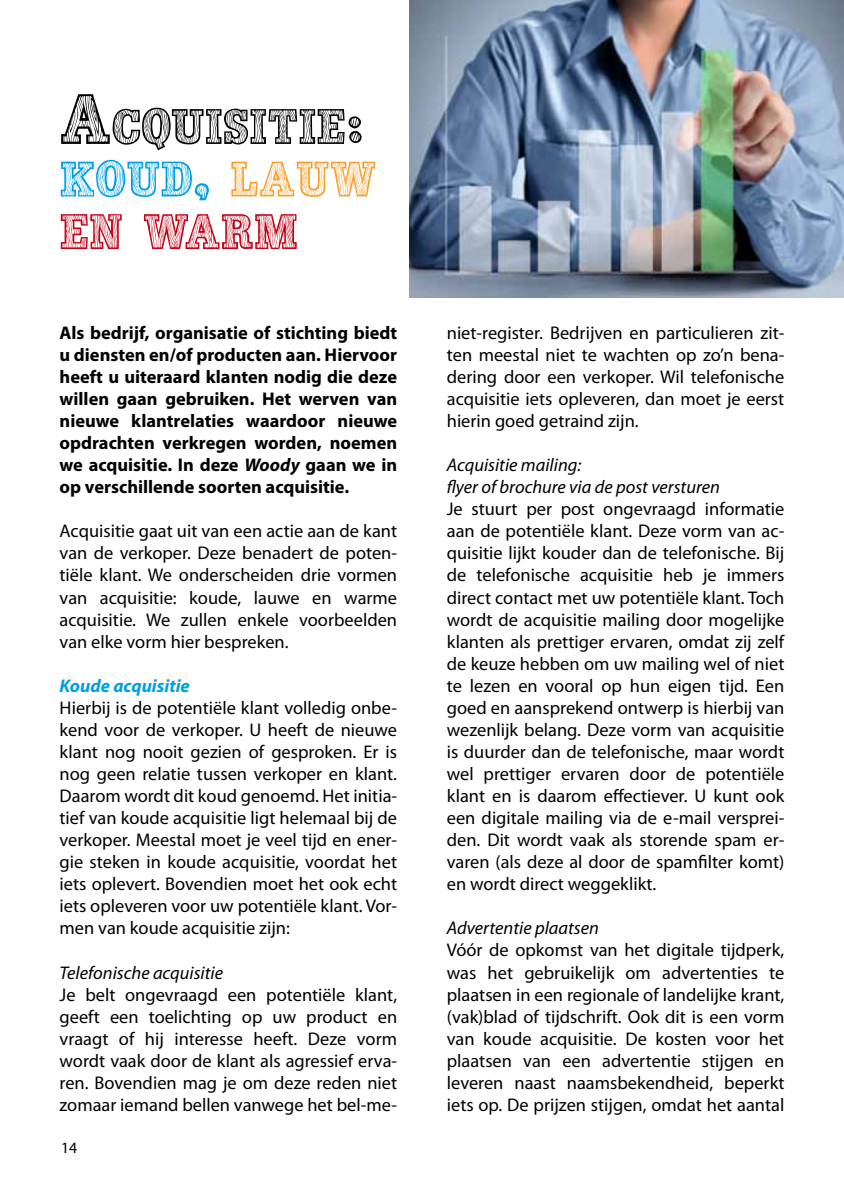
<style>
.page{position:relative;width:844px;height:1191px;background:#fff}
.page>*{position:absolute;margin:0;border:0;box-sizing:border-box;transform-origin:0 0}
.t1{font:64.75px/52.5px "Wood Look";color:#000}
.t2{font:18.38px/22.1px "Myriad Pro";color:#000;text-align:justify}
.t3{font:700 18.38px/22.1px "Myriad Pro";color:#000;text-align:justify}
.t4{font:italic 18.38px/22.1px "Myriad Pro";color:#000}
.t5{font:italic 700 18.38px "Myriad Pro";color:#009fe3}
.t6{font:15.75px "Myriad Pro";color:#000}
.s1{color:#009fe3}
.s2{color:#f6a02d}
.s3{color:#c00418}
.s4{font-style:italic}
</style>
<div class="page">
<img style="left:409px;top:0;width:434px;height:298px">
<h1 class="t1" style="left:60px;top:92px;width:318px">Acquisitie: <span class="s1">koud,</span> <span class="s2">lauw </span><span class="s3">en warm</span></h1>
<p class="t3" style="left:60px;top:321px;width:339px">Als bedrijf, organisatie of stichting biedt u diensten en/of producten aan. Hiervoor heeft u uiteraard klanten nodig die deze willen gaan gebruiken. Het werven van nieuwe klantrelaties waardoor nieuwe opdrachten verkregen worden, noemen we acquisitie. In deze <span class="s4">Woody</span> gaan we in op verschillende soorten acquisitie.</p>
<p class="t2" style="left:60px;top:520px;width:339px">Acquisitie gaat uit van een actie aan de kant van de verkoper. Deze benadert de poten&shy;tiële klant. We onderscheiden drie vormen van acquisitie: koude, lauwe en warme acquisitie. We zullen enkele voorbeelden van elke vorm hier bespreken.</p>
<p class="t5" style="left:60px;top:673px;width:132px">Koude acquisitie</p>
<p class="t2" style="left:60px;top:696px;width:339px">Hierbij is de potentiële klant volledig onbe&shy;kend voor de verkoper. U heeft de nieuwe klant nog nooit gezien of gesproken. Er is nog geen relatie tussen verkoper en klant.<br>Daarom wordt dit koud genoemd. Het initia&shy;tief van koude acquisitie ligt helemaal bij de verkoper. Meestal moet je veel tijd en ener&shy;gie steken in koude acquisitie, voordat het iets oplevert. Bovendien moet het ook echt iets opleveren voor uw potentiële klant. Vor&shy;men van koude acquisitie zijn:</p>
<p class="t4" style="left:60px;top:961px;width:165px">Telefonische acquisitie</p>
<p class="t2" style="left:60px;top:983px;width:339px">Je belt ongevraagd een potentiële klant, geeft een toelichting op uw product en vraagt of hij interesse heeft. Deze vorm wordt vaak door de klant als agressief erva&shy;ren. Bovendien mag je om deze reden niet zomaar iemand bellen vanwege het bel-me-</p>
<p class="t6" style="left:61px;top:1138px;width:18px">14</p>
<p class="t2" style="left:446px;top:321px;width:339px">niet-register. Bedrijven en particulieren zit&shy;ten meestal niet te wachten op zo’n bena&shy;dering door een verkoper. Wil telefonische acquisitie iets opleveren, dan moet je eerst hierin goed getraind zijn.</p>
<p class="t4" style="left:446px;top:454px;width:274px">Acquisitie mailing:<br>flyer of brochure via de post versturen</p>
<p class="t2" style="left:446px;top:498px;width:339px">Je stuurt per post ongevraagd informatie aan de potentiële klant. Deze vorm van ac&shy;quisitie lijkt kouder dan de telefonische. Bij de telefonische acquisitie heb je immers direct contact met uw potentiële klant. Toch wordt de acquisitie mailing door mogelijke klanten als prettiger ervaren, omdat zij zelf de keuze hebben om uw mailing wel of niet te lezen en vooral op hun eigen tijd. Een goed en aansprekend ontwerp is hierbij van wezenlijk belang. Deze vorm van acquisitie is duurder dan de telefonische, maar wordt wel prettiger ervaren door de potentiële klant en is daarom effectiever. U kunt ook een digitale mailing via de e-mail versprei&shy;den. Dit wordt vaak als storende spam er&shy;varen (als deze al door de spamfilter komt) en wordt direct weggeklikt.</p>
<p class="t4" style="left:446px;top:917px;width:153px">Advertentie plaatsen</p>
<p class="t2" style="left:446px;top:939px;width:339px">Vóór de opkomst van het digitale tijdperk, was het gebruikelijk om advertenties te plaatsen in een regionale of landelijke krant, (vak)blad of tijdschrift. Ook dit is een vorm van koude acquisitie. De kosten voor het plaatsen van een advertentie stijgen en leveren naast naamsbekendheid, beperkt iets op. De prijzen stijgen, omdat het aantal</p>
</div>
